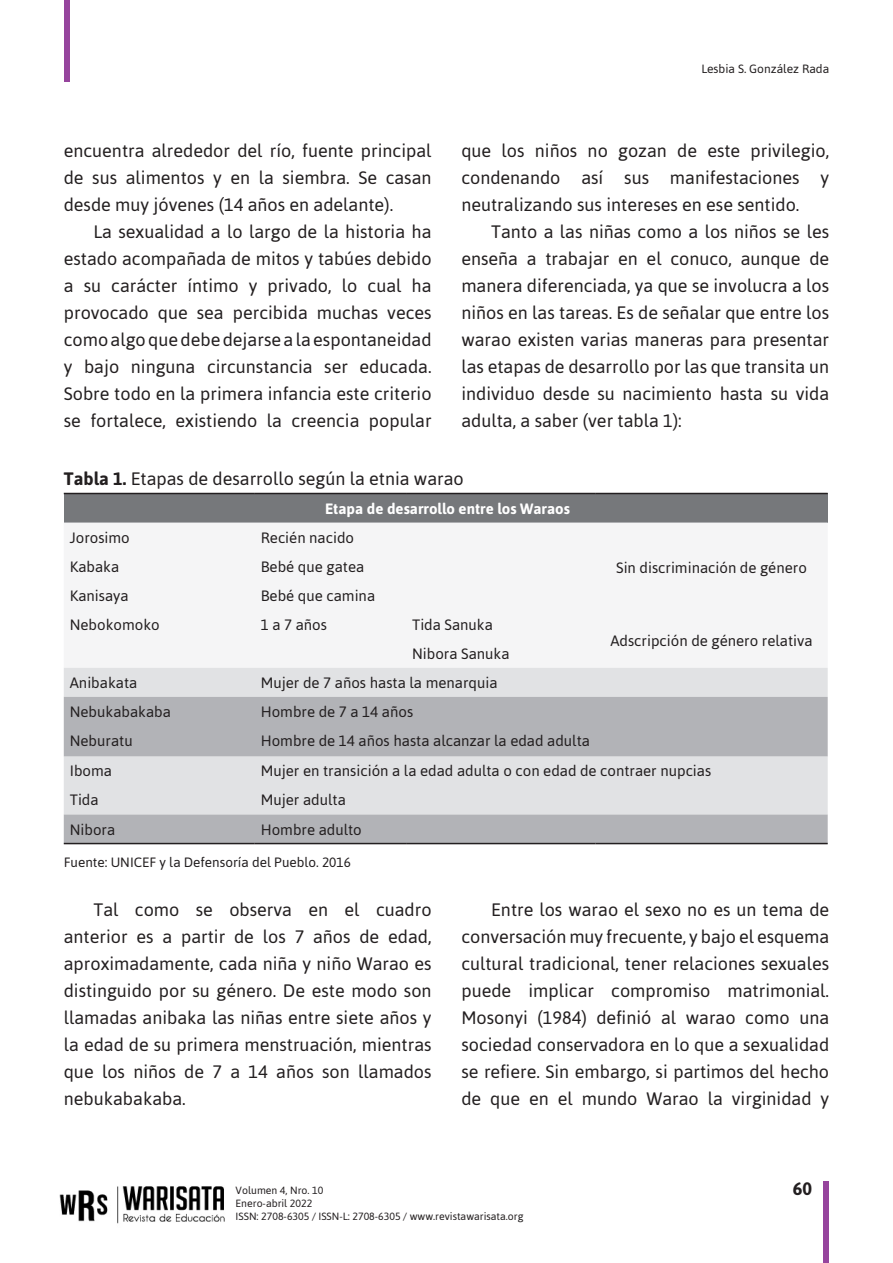
<style>
.page{position:relative;width:893px;height:1263px;background:#fff}
.page>*{position:absolute;margin:0;border:0;box-sizing:border-box;transform-origin:0 0}
.t1{font:18px/27px "Asap";color:#231f20;text-align:justify}
.t2{font:700 18px "Asap";color:#231f20}
.t3{font:15px "Asap";color:#231f20}
.t4{font:700 15px "Asap";color:#fff}
.t5{font:13.5px "Asap";color:#231f20}
.t6{font:12px "Asap";color:#231f20}
.t7{font:10.5px/12.6px "Asap";color:#231f20}
.s1{font-weight:700}
</style>
<div class="page">
<div style="left:64px;top:1px;width:6px;height:81px;background:#96449d"></div>
<div style="left:823px;top:1181px;width:6px;height:82px;background:#96449d"></div>
<img style="left:59px;top:1186px;width:166px;height:38px">
<div style="left:64px;top:493px;width:764px;height:29px;background:#76787b"></div>
<div style="left:64px;top:522px;width:764px;height:146px;background:#f5f5f6"></div>
<div style="left:64px;top:668px;width:764px;height:29px;background:#e1e2e4"></div>
<svg style="left:64px;top:697px;width:764px;height:146px;background:#c4c5c8"></svg>
<hr style="left:64px;top:493px;width:191px;height:1px;background:#231f20">
<hr style="left:255px;top:493px;width:151px;height:1px;background:#231f20">
<hr style="left:406px;top:493px;width:189px;height:1px;background:#231f20">
<hr style="left:595px;top:493px;width:233px;height:1px;background:#231f20">
<hr style="left:64px;top:843px;width:191px;height:1px;background:#231f20">
<hr style="left:255px;top:843px;width:151px;height:1px;background:#231f20">
<hr style="left:406px;top:843px;width:189px;height:1px;background:#231f20">
<hr style="left:595px;top:843px;width:233px;height:1px;background:#231f20">
<p class="t1" style="left:64px;top:137px;width:369px">encuentra alrededor del río, fuente principal de sus alimentos y en la siembra. Se casan desde muy jóvenes (14 años en adelante).</p>
<p class="t1" style="left:64px;top:218px;width:369px;text-indent:30px">La sexualidad a lo largo de la historia ha estado acompañada de mitos y tabúes debido a su carácter íntimo y privado, lo cual ha provocado que sea percibida muchas veces como algo que debe dejarse a la espontaneidad y bajo ninguna circunstancia ser educada.<br>Sobre todo en la primera infancia este criterio se fortalece, existiendo la creencia popular</p>
<p class="t6" style="left:701px;top:62px;width:129px">Lesbia S. González Rada</p>
<p class="t1" style="left:461px;top:137px;width:369px">que los niños no gozan de este privilegio, condenando así sus manifestaciones y neutralizando sus intereses en ese sentido.</p>
<p class="t1" style="left:461px;top:218px;width:369px;text-indent:30px">Tanto a las niñas como a los niños se les enseña a trabajar en el conuco, aunque de manera diferenciada, ya que se involucra a los niños en las tareas. Es de señalar que entre los warao existen varias maneras para presentar las etapas de desarrollo por las que transita un individuo desde su nacimiento hasta su vida adulta, a saber (ver tabla 1):</p>
<p class="t1" style="left:64px;top:465px;width:402px"><span class="s1">Tabla 1.</span> Etapas de desarrollo según la etnia warao</p>
<p class="t4" style="left:325px;top:499px;width:246px">Etapa de desarrollo entre los Waraos</p>
<p class="t3" style="left:70px;top:529px;width:62px">Jorosimo</p>
<p class="t3" style="left:261px;top:529px;width:95px">Recién nacido</p>
<p class="t3" style="left:70px;top:558px;width:51px">Kabaka</p>
<p class="t3" style="left:261px;top:558px;width:105px">Bebé que gatea</p>
<p class="t3" style="left:616px;top:559px;width:192px">Sin discriminación de género</p>
<p class="t3" style="left:70px;top:587px;width:60px">Kanisaya</p>
<p class="t3" style="left:261px;top:587px;width:116px">Bebé que camina</p>
<p class="t3" style="left:70px;top:616px;width:91px">Nebokomoko</p>
<p class="t3" style="left:261px;top:616px;width:68px">1 a 7 años</p>
<p class="t3" style="left:412px;top:616px;width:82px">Tida Sanuka</p>
<p class="t3" style="left:610px;top:632px;width:204px">Adscripción de género relativa</p>
<p class="t3" style="left:412px;top:645px;width:99px">Nibora Sanuka</p>
<p class="t3" style="left:70px;top:674px;width:69px">Anibakata</p>
<p class="t3" style="left:261px;top:674px;width:238px">Mujer de 7 años hasta la menarquia</p>
<p class="t3" style="left:70px;top:703px;width:103px">Nebukabakaba</p>
<p class="t3" style="left:261px;top:703px;width:154px">Hombre de 7 a 14 años</p>
<p class="t3" style="left:70px;top:732px;width:64px">Neburatu</p>
<p class="t3" style="left:261px;top:732px;width:331px">Hombre de 14 años hasta alcanzar la edad adulta</p>
<p class="t3" style="left:70px;top:762px;width:44px">Iboma</p>
<p class="t3" style="left:261px;top:762px;width:452px">Mujer en transición a la edad adulta o con edad de contraer nupcias</p>
<p class="t3" style="left:70px;top:791px;width:30px">Tida</p>
<p class="t3" style="left:261px;top:791px;width:87px">Mujer adulta</p>
<p class="t3" style="left:70px;top:820px;width:47px">Nibora</p>
<p class="t3" style="left:261px;top:820px;width:103px">Hombre adulto</p>
<p class="t5" style="left:64px;top:855px;width:289px">Fuente: UNICEF y la Defensoría del Pueblo. 2016</p>
<p class="t1" style="left:64px;top:896px;width:369px;text-indent:30px">Tal como se observa en el cuadro anterior es a partir de los 7 años de edad, aproximadamente, cada niña y niño Warao es distinguido por su género. De este modo son llamadas anibaka las niñas entre siete años y la edad de su primera menstruación, mientras que los niños de 7 a 14 años son llamados nebukabakaba.</p>
<p class="t1" style="left:461px;top:896px;width:369px;text-indent:30px">Entre los warao el sexo no es un tema de conversación muy frecuente, y bajo el esquema cultural tradicional, tener relaciones sexuales puede implicar compromiso matrimonial.<br>Mosonyi (1984) definió al warao como una sociedad conservadora en lo que a sexualidad se refiere. Sin embargo, si partimos del hecho de que en el mundo Warao la virginidad y</p>
<p class="t7" style="left:236px;top:1184px;width:89px">Volumen 4, Nro. 10</p>
<p class="t2" style="left:793px;top:1178px;width:21px">60</p>
<p class="t7" style="left:236px;top:1197px;width:289px">Enero-abril 2022<br>ISSN: 2708-6305 / ISSN-L: 2708-6305 / www.revistawarisata.org</p>
</div>
